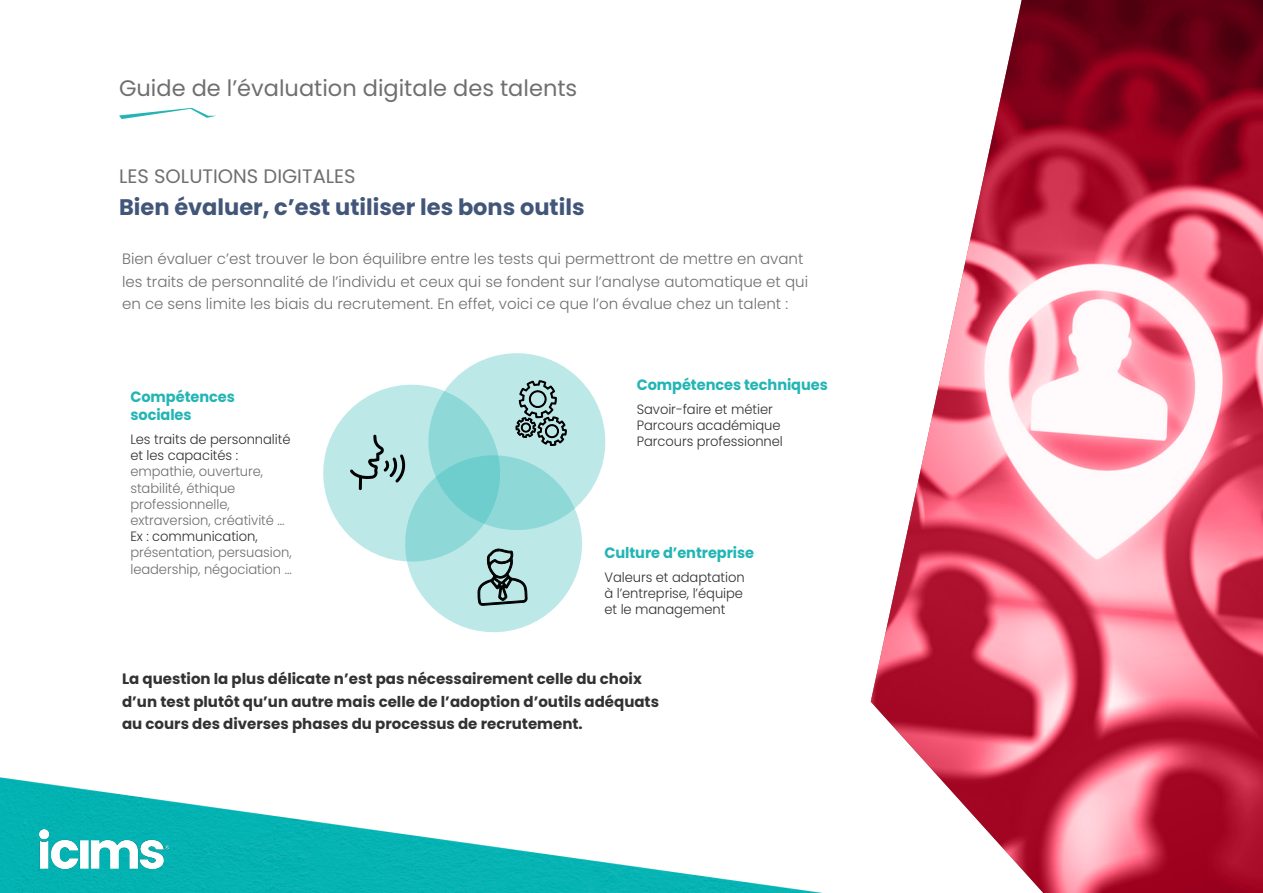
<style>
.page{position:relative;width:1263px;height:893px;background:#fff}
.page>*{position:absolute;margin:0;border:0;box-sizing:border-box;transform-origin:0 0}
.t1{font:700 22.5px "Poppins";color:#415679}
.t2{font:22.5px "Poppins";color:#706f6f}
.t3{font:19.5px "Poppins";color:#6f6f6f}
.t4{font:300 15px/22.5px "Poppins";color:#706f6f}
.t5{font:700 15px/22.5px "Poppins";color:#323232}
.t6{font:700 15px/18px "Poppins";letter-spacing:-.005em;color:#23b5b5}
.t7{font:300 13.5px/16.2px "Poppins";letter-spacing:-.005em;color:#323232}
.t8{font:300 13.5px/16.2px "Poppins";letter-spacing:-.005em;color:#706f6f}
</style>
<div class="page">
<img style="left:0;top:777px;width:823px;height:116px">
<svg style="left:119px;top:108px;width:97px;height:11px"></svg>
<img style="left:871px;top:0;width:392px;height:893px">
<img style="left:39px;top:829px;width:129px;height:39px">
<svg style="left:323px;top:353px;width:283px;height:280px"></svg>
<h1 class="t2" style="left:119px;top:75px;width:460px">Guide de l’évaluation digitale des talents</h1>
<h2 class="t3" style="left:119px;top:165px;width:238px">LES SOLUTIONS DIGITALES</h2>
<h1 class="t1" style="left:119px;top:194px;width:467px">Bien évaluer, c’est utiliser les bons outils</h1>
<p class="t4" style="left:122px;top:248px;width:687px">Bien évaluer c’est trouver le bon équilibre entre les tests qui permettront de mettre en avant les traits de personnalité de l’individu et ceux qui se fondent sur l’analyse automatique et qui en ce sens limite les biais du recrutement. En effet, voici ce que l’on évalue chez un talent :</p>
<p class="t6" style="left:130px;top:388px;width:106px">Compétences sociales</p>
<p class="t7" style="left:130px;top:431px;width:162px">Les traits de personnalité et les capacités :</p>
<p class="t8" style="left:130px;top:464px;width:156px">empathie, ouverture, stabilité, éthique professionnelle, extraversion, créativité ...</p>
<p class="t7" style="left:130px;top:528px;width:129px">Ex : communication,</p>
<p class="t8" style="left:130px;top:545px;width:163px">présentation, persuasion, leadership, négociation ...</p>
<p class="t6" style="left:637px;top:376px;width:193px">Compétences techniques</p>
<p class="t7" style="left:637px;top:401px;width:148px">Savoir-faire et métier<br>Parcours académique<br>Parcours professionnel</p>
<p class="t6" style="left:604px;top:544px;width:151px">Culture d’entreprise</p>
<p class="t7" style="left:604px;top:569px;width:142px">Valeurs et adaptation à l’entreprise, l’équipe et le management</p>
<p class="t5" style="left:122px;top:668px;width:538px">La question la plus délicate n’est pas nécessairement celle du choix d’un test plutôt qu’un autre mais celle de l’adoption d’outils adéquats au cours des diverses phases du processus de recrutement.</p>
</div>
